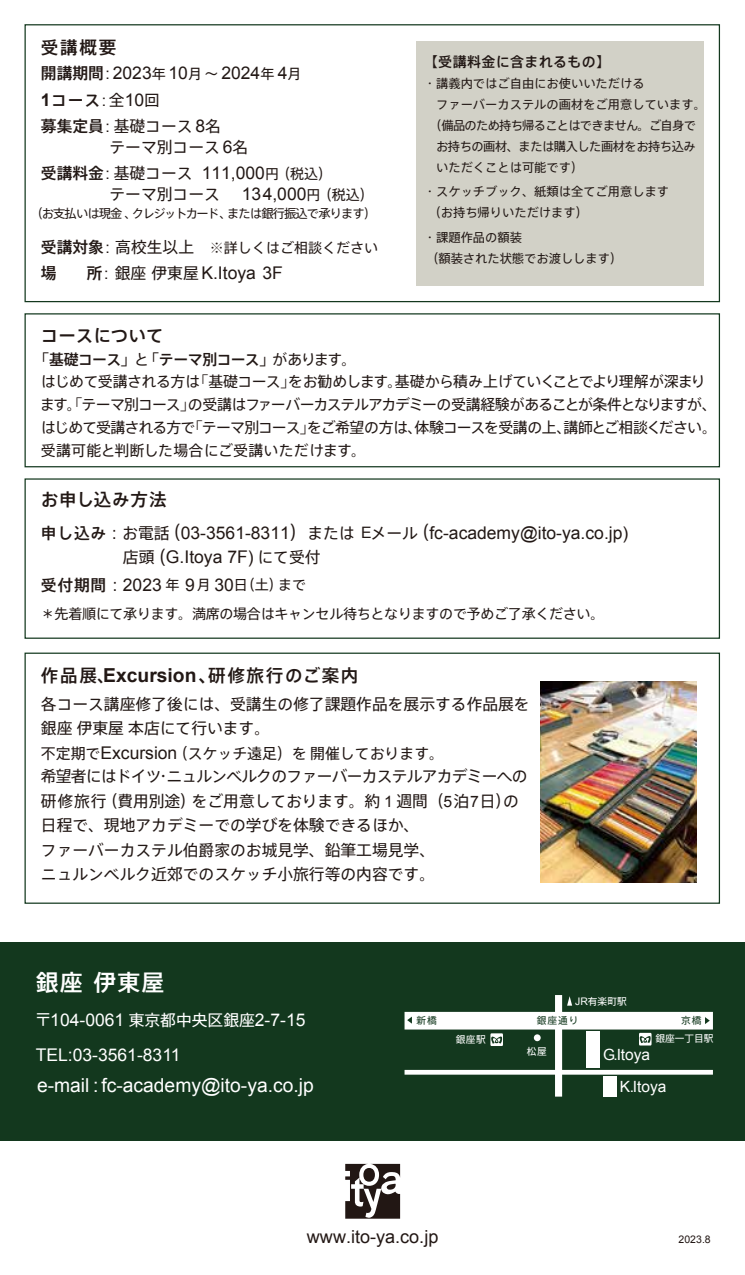
<style>
.page{position:relative;width:745px;height:1275px;background:#fff}
.page>*{position:absolute;margin:0;border:0;box-sizing:border-box;transform-origin:0 0}
.t1{font:500 22.75px "Axis Pro N";letter-spacing:.06em;color:#fff}
.t2{font:19.25px "Arial";color:#fff}
.t3{font:18.03px "Arial";color:#221714}
.t4{font:17.5px "Arial";color:#221815}
.t5{font:17.5px/35px "Arial";color:#fff}
.t6{font:500 17.5px "Axis Pro N";letter-spacing:.1em;color:#221815}
.t7{font:500 17.5px "Axis Pro N";letter-spacing:.05em;color:#221815}
.t8{font:500 17.5px "Axis Pro N";color:#221815}
.t9{font:15.75px/24.5px "Axis Pro N";color:#221815}
.t10{font:15.4px/31.8px "Arial";color:#fff}
.t11{font:14.88px/22.8px "Axis Pro N";letter-spacing:-.035em;color:#221815}
.t12{font:14.88px "Axis Pro N";color:#221815}
.t13{font:14px "Axis Pro N";letter-spacing:-.02em;color:#221815}
.t14{font:14px "Axis Pro N";color:#221815}
.t15{font:500 14px "Axis Pro N";letter-spacing:.025em;color:#221815}
.t16{font:12.25px/21px "Axis Pro N";color:#221815}
.t17{font:12.25px "Axis Pro N";letter-spacing:-.07em;color:#221815}
.t18{font:12.25px "Axis Pro N";letter-spacing:-.06em;color:#221815}
.t19{font:12.25px "Axis Pro N";letter-spacing:-.04em;color:#221815}
.t20{font:10.5px "Arial";color:#221714}
.t21{font:9.62px "Axis Pro N";color:#fff}
.t22{font:9.62px "Axis Pro N";letter-spacing:.1em;color:#13381e}
.s1{font-family:"Axis Pro N";font-weight:500;font-size:15.75px}
.s2{font-size:15.75px}
.s3{font-family:"Axis Pro N";font-size:14px}
.s4{font-family:"Arial";font-weight:700;font-size:17.5px}
.s5{font-weight:500}
.s6{font-family:"Arial"}
.s7{font-family:"Arial";font-size:17.5px}
.s8{font-family:"Axis Pro N";font-size:15.75px}
.s9{font-weight:500;font-size:15.75px}
.s10{font-family:"Arial";font-size:15.75px}
.s11{font-family:"Axis Pro N"}
.s12{font-size:17.5px}
.s13{font-family:"Arial";font-weight:700;font-size:19.25px}
.s14{font-size:19.25px}
.s15{font-family:"Arial";font-size:10.5px}
</style>
<div class="page">
<div style="left:0;top:943px;width:744px;height:198px;background:#13381e"></div>
<div style="left:24px;top:24px;width:695px;height:278px;border:1px solid #13381e"></div>
<div style="left:24px;top:478px;width:695px;height:161px;border:1px solid #13381e"></div>
<div style="left:24px;top:313px;width:695px;height:154px;border:1px solid #13381e"></div>
<div style="left:24px;top:653px;width:695px;height:251px;border:1px solid #13381e"></div>
<svg style="left:345px;top:1163px;width:56px;height:56px"></svg>
<svg style="left:404px;top:995px;width:308px;height:102px"></svg>
<div style="left:586px;top:1031px;width:13px;height:37px;background:#fff"></div>
<div style="left:603px;top:1076px;width:13px;height:21px;background:#fff"></div>
<img style="left:540px;top:682px;width:155px;height:200px">
<div style="left:416px;top:41px;width:287px;height:245px;background:#d2d1c7"></div>
<p class="t7" style="left:41px;top:39px;width:77px">受講概要</p>
<p class="t4" style="left:41px;top:62px;width:262px"><span class="s1">開講期間</span><span class="s2">:</span> 2023<span class="s3">年</span> 10<span class="s3">月～</span> 2024<span class="s3">年</span> 4<span class="s3">月</span></p>
<p class="t9" style="left:41px;top:86px;width:181px;line-height:26.2px"><span class="s4">1</span><span class="s5">コース</span><span class="s6">:</span> 全<span class="s7">10</span>回<br><span class="s5">募集定員</span><span class="s6">:</span> 基礎コース <span class="s7">8</span>名</p>
<p class="t9" style="left:109px;top:134px;width:140px">テーマ別コース <span class="s7">6</span>名</p>
<p class="t4" style="left:41px;top:161px;width:293px"><span class="s1">受講料金</span><span class="s2">:</span> <span class="s8">基礎コース</span> 111,000<span class="s3">円（税込）</span></p>
<p class="t9" style="left:109px;top:182px;width:112px">テーマ別コース</p>
<p class="t4" style="left:242px;top:182px;width:133px">134,000<span class="s3">円（税込）</span></p>
<p class="t14" style="left:41px;top:240px;width:338px"><span class="s9">受講対象</span><span class="s10">:</span> <span class="s2">高校生以上　</span>※詳しくはご相談ください</p>
<p class="t4" style="left:41px;top:261px;width:243px"><span class="s1">場　 所</span><span class="s2">:</span> <span class="s8">銀座伊東屋</span> K.Itoya 3F</p>
<p class="t17" style="left:30px;top:207px;width:347px">（お支払いは現金、クレジットカード、または銀行振込で承ります）</p>
<p class="t15" style="left:423px;top:55px;width:188px">【受講料金に含まれるもの】</p>
<p class="t16" style="left:423px;top:73px;width:222px">・講義内ではご自由にお使いいただける</p>
<p class="t16" style="left:423px;top:94px;width:283px">　ファーバーカステルの画材をご用意しています。</p>
<p class="t18" style="left:429px;top:119px;width:268px">（備品のため持ち帰ることはできません。ご自身で</p>
<p class="t19" style="left:436px;top:140px;width:261px">お持ちの画材、または購入した画材をお持ち込み</p>
<p class="t16" style="left:423px;top:157px;width:161px">　いただくことは可能です）</p>
<p class="t16" style="left:428px;top:181px;width:242px;text-indent:-5px">・スケッチブック、紙類は全てご用意します（お持ち帰りいただけます）</p>
<p class="t16" style="left:423px;top:227px;width:200px">・課題作品の額装<br>（額装された状態でお渡しします）</p>
<p class="t8" style="left:41px;top:327px;width:124px">コースについて</p>
<p class="t11" style="left:40px;top:348px;width:677px;text-indent:-6px"><span class="s5">「基礎コース」</span>と<span class="s5">「テーマ別コース」</span>があります。<br>はじめて受講される方は「基礎コース」をお勧めします。基礎から積み上げていくことでより理解が深まります。「テーマ別コース」の受講はファーバーカステルアカデミーの受講経験があることが条件となりますが、はじめて受講される方で「テーマ別コース」をご希望の方は、体験コースを受講の上、講師とご相談ください。受講可能と判断した場合にご受講いただけます。</p>
<p class="t7" style="left:41px;top:491px;width:127px">お申し込み方法</p>
<p class="t4" style="left:41px;top:521px;width:588px"><span class="s1">申し込み</span><span class="s8">：お電話</span><span class="s11">（</span>03-3561-8311<span class="s11">）</span><span class="s8">または</span> <span class="s2">E</span><span class="s8">メール</span><span class="s11">（</span>fc-academy@ito-ya.co.jp)</p>
<p class="t9" style="left:41px;top:545px;width:281px">　　　 　店頭<span class="s12">（</span><span class="s7">G.Itoya 7F)</span> にて受付</p>
<p class="t13" style="left:41px;top:578px;width:266px"><span class="s9">受付期間</span><span class="s2">：</span><span class="s7">2023</span> 年 <span class="s7">9</span>月 <span class="s7">30</span>日（土）まで</p>
<p class="t13" style="left:41px;top:607px;width:564px">＊先着順にて承ります。満席の場合はキャンセル待ちとなりますので予めご了承ください。</p>
<p class="t6" style="left:41px;top:666px;width:319px">作品展、<span class="s13">Excursion</span><span class="s14">、</span>研修旅行のご案内</p>
<p class="t9" style="left:41px;top:692px;width:490px">各コース講座修了後には、受講生の修了課題作品を展示する作品展を銀座 伊東屋 本店にて行います。</p>
<p class="t12" style="left:41px;top:746px;width:404px">不定期で<span class="s7">Excursion</span>（スケッチ遠足）を開催しております。</p>
<p class="t9" style="left:41px;top:764px;width:488px">希望者にはドイツ・ニュルンベルクのファーバーカステルアカデミーへの研修旅行（費用別途）をご用意しております。約 <span class="s6">1</span> 週間（<span class="s6">5</span>泊<span class="s6">7</span>日）の日程で、現地アカデミーでの学びを体験できるほか、<br>ファーバーカステル伯爵家のお城見学、鉛筆工場見学、<br>ニュルンベルク近郊でのスケッチ小旅行等の内容です。</p>
<h1 class="t1" style="left:36px;top:971px;width:130px">銀座伊東屋</h1>
<p class="t5" style="left:34px;top:1003px;width:272px"><span class="s11">〒</span>104-0061 <span class="s8">東京都中央区銀座</span>2-7-15<br>TEL:03-3561-8311</p>
<p class="t2" style="left:37px;top:1072px;width:278px">e-mail : fc-academy@ito-ya.co.jp</p>
<p class="t21" style="left:574px;top:996px;width:53px"><span class="s15">JR</span>有楽町駅</p>
<p class="t22" style="left:416px;top:1016px;width:22px">新橋</p>
<p class="t22" style="left:680px;top:1016px;width:22px">京橋</p>
<p class="t22" style="left:536px;top:1016px;width:43px">銀座通り</p>
<p class="t21" style="left:455px;top:1035px;width:31px">銀座駅</p>
<p class="t21" style="left:655px;top:1034px;width:60px">銀座一丁目駅</p>
<p class="t10" style="left:619px;top:1039px;width:48px;text-indent:-17px">G.Itoya<br>K.Itoya</p>
<p class="t21" style="left:526px;top:1046px;width:22px">松屋</p>
<p class="t3" style="left:307px;top:1225px;width:133px">www.ito-ya.co.jp</p>
<p class="t20" style="left:678px;top:1232px;width:34px">2023.8</p>
</div>
